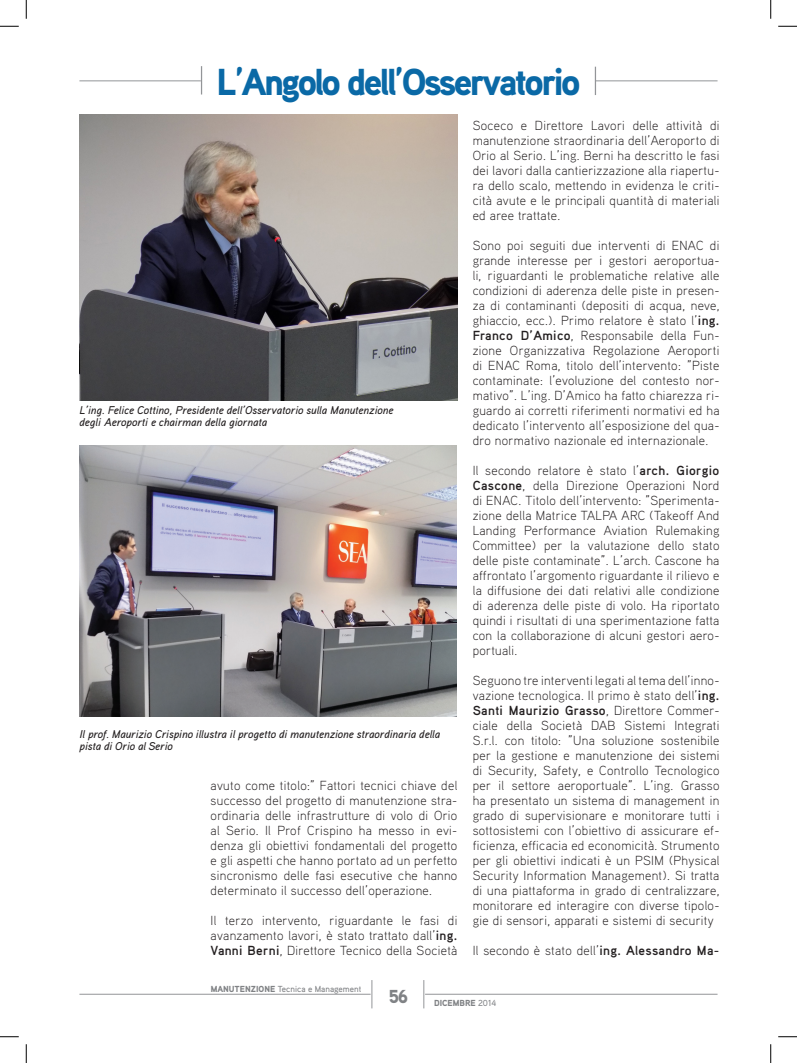
<style>
.page{position:relative;width:797px;height:1063px;background:#fff}
.page>*{position:absolute;margin:0;border:0;box-sizing:border-box;transform-origin:0 0}
.t1{font:900 37.5px "Aaux Pro";letter-spacing:-.07em;color:#0a69a6}
.t2{font:900 18.75px "Aaux Pro";color:#808285}
.t3{font:300 13.12px/15px "Aaux Pro";letter-spacing:.025em;color:#231f20;text-align:justify}
.t4{font:italic 500 11.25px/12.5px "Aaux Pro";color:#231f20}
.t5{font:500 8.75px "Aaux Pro";color:#808285}
.t6{font:900 8.75px "Aaux Pro";color:#808285}
.s1{font-family:"Aaux Pro Bold OSF";font-weight:400}
.s2{font-weight:900}
.s3{font-weight:500}
</style>
<div class="page">
<hr style="left:79px;top:993px;width:291px;height:1px;background:#939598">
<hr style="left:425px;top:993px;width:292px;height:1px;background:#939598">
<svg style="left:423px;top:980px;width:1px;height:28px"></svg>
<svg style="left:371px;top:980px;width:1px;height:28px"></svg>
<hr style="left:79px;top:81px;width:122px;height:1px;background:#939598">
<hr style="left:595px;top:81px;width:122px;height:1px;background:#939598">
<svg style="left:595px;top:67px;width:1px;height:28px"></svg>
<svg style="left:201px;top:66px;width:1px;height:28px"></svg>
<img style="left:79px;top:115px;width:378px;height:285px">
<img style="left:79px;top:445px;width:377px;height:271px">
<svg style="left:0;top:25px;width:19px;height:2px"></svg>
<svg style="left:778px;top:25px;width:19px;height:2px"></svg>
<svg style="left:0;top:1036px;width:19px;height:1px"></svg>
<svg style="left:778px;top:1036px;width:19px;height:1px"></svg>
<svg style="left:25px;top:0;width:2px;height:19px"></svg>
<svg style="left:25px;top:1044px;width:2px;height:18px"></svg>
<svg style="left:770px;top:0;width:1px;height:19px"></svg>
<svg style="left:770px;top:1044px;width:1px;height:18px"></svg>
<p class="t1" style="left:216px;top:57px;width:366px">L’Angolo dell’Osservatorio</p>
<p class="t4" style="left:79px;top:403px;width:315px">L’ing. Felice Cottino, Presidente dell’Osservatorio sulla Manutenzione</p>
<p class="t4" style="left:79px;top:415px;width:189px">degli Aeroporti e chairman della giornata</p>
<p class="t4" style="left:79px;top:727px;width:362px">Il prof. Maurizio Crispino illustra il progetto di manutenzione straordinaria della pista di Orio al Serio</p>
<p class="t3" style="left:211px;top:777px;width:248px">avuto come titolo:” Fattori tecnici chiave del successo del progetto di manutenzione stra&shy;ordinaria delle infrastrutture di volo di Orio al Serio. Il Prof Crispino ha messo in evi&shy;denza gli obiettivi fondamentali del progetto e gli aspetti che hanno portato ad un perfetto sincronismo delle fasi esecutive che hanno determinato il successo dell’operazione.</p>
<p class="t3" style="left:211px;top:912px;width:248px">Il terzo intervento, riguardante le fasi di avanzamento lavori, è stato trattato dall’<span class="s1">ing.<br>Vanni Berni</span>, Direttore Tecnico della Società</p>
<p class="t3" style="left:472px;top:117px;width:248px">Soceco e Direttore Lavori delle attività di manutenzione straordinaria dell’Aeroporto di Orio al Serio. L’ing. Berni ha descritto le fasi dei lavori dalla cantierizzazione alla riapertu&shy;ra dello scalo, mettendo in evidenza le criti&shy;cità avute e le principali quantità di materiali ed aree trattate.</p>
<p class="t3" style="left:472px;top:237px;width:248px">Sono poi seguiti due interventi di ENAC di grande interesse per i gestori aeroportua&shy;li, riguardanti le problematiche relative alle condizioni di aderenza delle piste in presen&shy;za di contaminanti (depositi di acqua, neve, ghiaccio, ecc.). Primo relatore è stato l’<span class="s1">ing.<br>Franco D’Amico</span>, Responsabile della Fun&shy;zione Organizzativa Regolazione Aeroporti di ENAC Roma, titolo dell’intervento: ”Piste contaminate: l’evoluzione del contesto nor&shy;mativo”. L’ing. D’Amico ha fatto chiarezza ri&shy;guardo ai corretti riferimenti normativi ed ha dedicato l’intervento all’esposizione del qua&shy;dro normativo nazionale ed internazionale.</p>
<p class="t3" style="left:472px;top:462px;width:248px">Il secondo relatore è stato l’<span class="s1">arch. Giorgio Cascone</span>, della Direzione Operazioni Nord di ENAC. Titolo dell’intervento: ”Sperimenta&shy;zione della Matrice TALPA ARC (Takeoff And Landing Performance Aviation Rulemaking Committee) per la valutazione dello stato delle piste contaminate”. L’arch. Cascone ha affrontato l’argomento riguardante il rilievo e la diffusione dei dati relativi alle condizione di aderenza delle piste di volo. Ha riportato quindi i risultati di una sperimentazione fatta con la collaborazione di alcuni gestori aero&shy;portuali.</p>
<p class="t3" style="left:472px;top:672px;width:248px">Seguono tre interventi legati al tema dell’inno&shy;vazione tecnologica. Il primo è stato dell’<span class="s1">ing.<br>Santi Maurizio Grasso</span>, Direttore Commer&shy;ciale della Società DAB Sistemi Integrati S.r.l. con titolo: ”Una soluzione sostenibile per la gestione e manutenzione dei sistemi di Security, Safety, e Controllo Tecnologico per il settore aeroportuale”. L’ing. Grasso ha presentato un sistema di management in grado di supervisionare e monitorare tutti i sottosistemi con l’obiettivo di assicurare ef&shy;ficienza, efficacia ed economicità. Strumento per gli obiettivi indicati è un PSIM (Physical Security Information Management). Si tratta di una piattaforma in grado di centralizzare, monitorare ed interagire con diverse tipolo&shy;gie di sensori, apparati e sistemi di security</p>
<p class="t3" style="left:472px;top:942px;width:248px">Il secondo è stato dell’<span class="s1">ing. Alessandro Ma-</span></p>
<p class="t5" style="left:211px;top:982px;width:152px"><span class="s2">MANUTENZIONE</span> Tecnica e Management</p>
<h2 class="t2" style="left:389px;top:984px;width:21px">56</h2>
<p class="t6" style="left:434px;top:997px;width:64px">DICEMBRE <span class="s3">2014</span></p>
</div>
